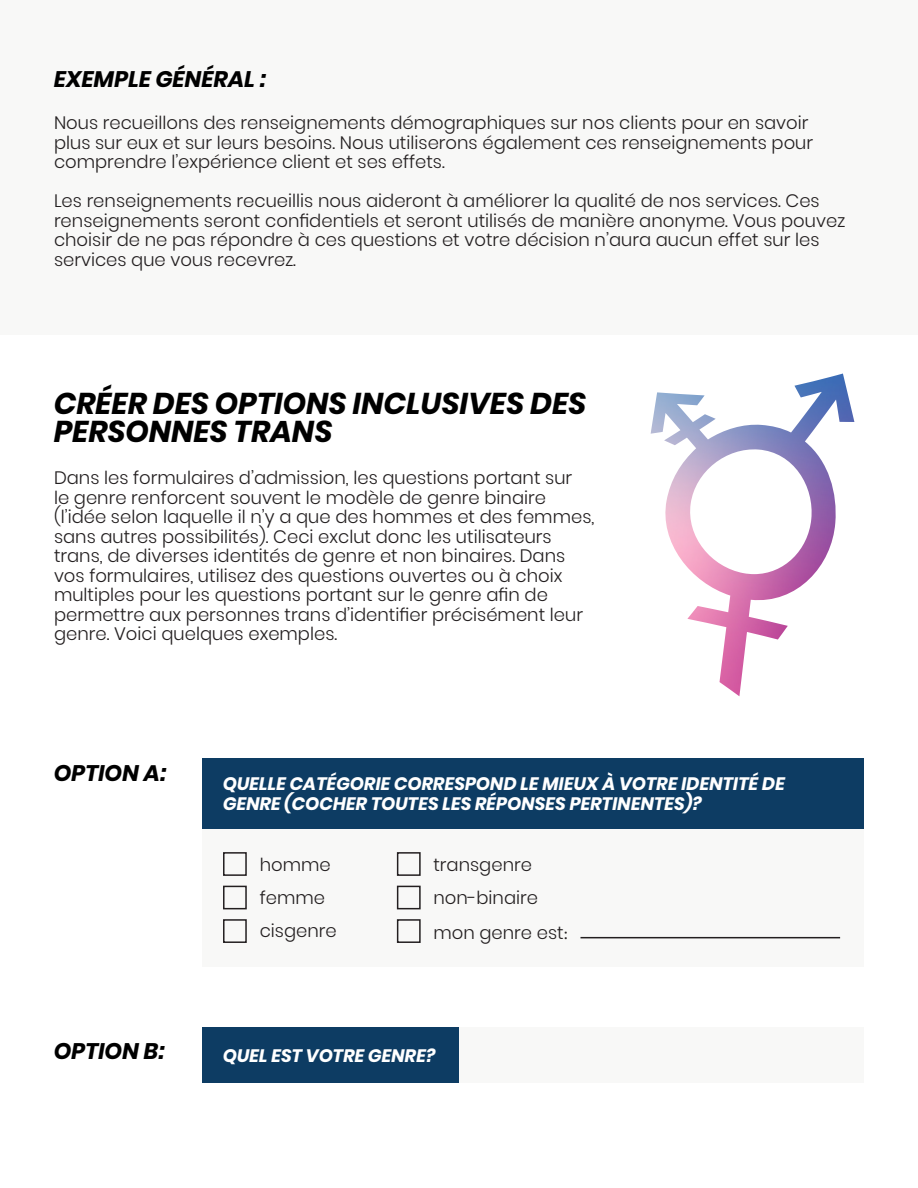
<style>
.page{position:relative;width:918px;height:1188px;background:#fff}
.page>*{position:absolute;margin:0;border:0;box-sizing:border-box;transform-origin:0 0}
.t1{font:italic 700 30px/28.5px "Poppins";color:#000}
.t2{font:italic 700 22.5px "Poppins";color:#000}
.t3{font:300 18px/19.5px "Poppins";color:#231f20}
.t4{font:italic 700 18px/19.5px "Poppins";color:#fff}
.s1{font-family:"Minion Pro";font-weight:400}
</style>
<div class="page">
<div style="left:0;top:0;width:918px;height:335px;background:#f8f8f7"></div>
<img style="left:651px;top:374px;width:203px;height:322px">
<div style="left:202px;top:758px;width:662px;height:71px;background:#0d3c63"></div>
<div style="left:202px;top:829px;width:662px;height:137px;background:#f8f8f7"></div>
<div style="left:223px;top:852px;width:24px;height:24px;border:2px solid #231f20"></div>
<div style="left:223px;top:886px;width:24px;height:23px;border:2px solid #231f20"></div>
<div style="left:223px;top:919px;width:24px;height:24px;border:2px solid #231f20"></div>
<div style="left:397px;top:852px;width:24px;height:24px;border:2px solid #231f20"></div>
<div style="left:397px;top:886px;width:24px;height:23px;border:2px solid #231f20"></div>
<div style="left:397px;top:919px;width:24px;height:24px;border:2px solid #231f20"></div>
<hr style="left:580px;top:937px;width:260px;height:1px;background:#231f20">
<div style="left:202px;top:1028px;width:258px;height:55px;background:#0d3c63"></div>
<div style="left:460px;top:1028px;width:404px;height:55px;background:#f8f8f7"></div>
<p class="t2" style="left:54px;top:66px;width:213px">EXEMPLE GÉNÉRAL :</p>
<p class="t3" style="left:54px;top:113px;width:761px">Nous recueillons des renseignements démographiques sur nos clients pour en savoir plus sur eux et sur leurs besoins. Nous utiliserons également ces renseignements pour comprendre l’expérience client et ses effets.</p>
<p class="t3" style="left:54px;top:191px;width:793px">Les renseignements recueillis nous aideront à améliorer la qualité de nos services. Ces renseignements seront confidentiels et seront utilisés de manière anonyme. Vous pouvez choisir de ne pas répondre à ces questions et votre décision n’aura aucun effet sur les services que vous recevrez.</p>
<p class="t1" style="left:54px;top:389px;width:534px">CRÉER DES OPTIONS INCLUSIVES DES<br>PERSONNES TRANS</p>
<p class="t3" style="left:54px;top:468px;width:542px">Dans les formulaires d’admission, les questions portant sur<br>le genre renforcent souvent le modèle de genre binaire (l’idée selon laquelle il n’y a que des hommes et des femmes, sans autres possibilités). Ceci exclut donc les utilisateurs trans, de diverses identités de genre et non binaires. Dans vos formulaires, utilisez des questions ouvertes ou à choix multiples pour les questions portant sur le genre afin de permettre aux personnes trans d’identifier précisément leur genre. Voici quelques exemples.</p>
<p class="t2" style="left:54px;top:761px;width:114px">OPTION A:</p>
<p class="t4" style="left:223px;top:774px;width:564px">QUELLE CATÉGORIE CORRESPOND LE MIEUX À VOTRE IDENTITÉ DE<br>GENRE (COCHER TOUTES LES RÉPONSES PERTINENTES)?</p>
<p class="t3" style="left:260px;top:855px;width:73px">homme</p>
<p class="t3" style="left:260px;top:888px;width:67px">femme</p>
<p class="t3" style="left:260px;top:921px;width:79px">cisgenre</p>
<p class="t3" style="left:433px;top:855px;width:100px">transgenre</p>
<p class="t3" style="left:433px;top:888px;width:106px">non-binaire</p>
<p class="t3" style="left:433px;top:923px;width:136px">mon genre est<span class="s1">:</span></p>
<p class="t2" style="left:54px;top:1038px;width:112px">OPTION B:</p>
<p class="t4" style="left:223px;top:1046px;width:214px">QUEL EST VOTRE GENRE?</p>
</div>
